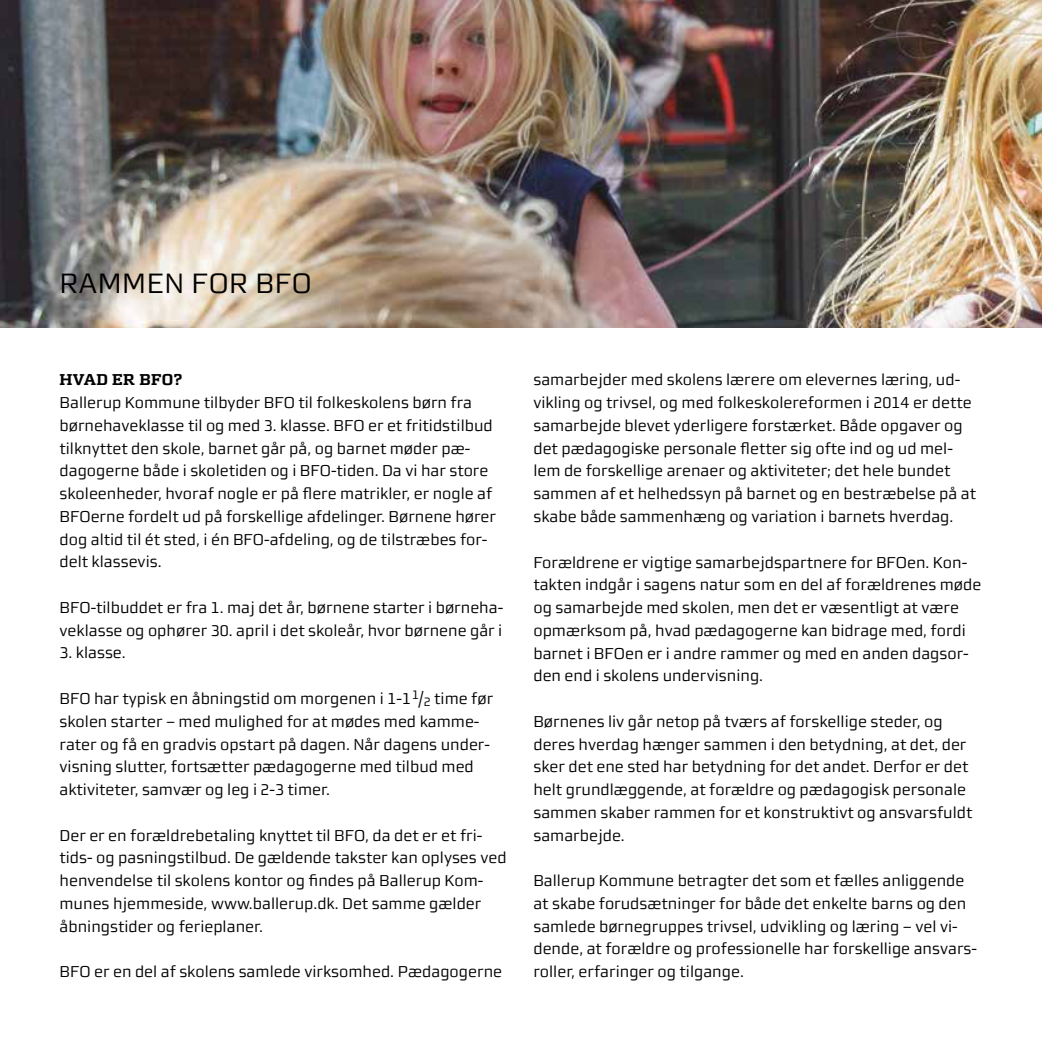
<style>
.page{position:relative;width:1042px;height:1042px;background:#fff}
.page>*{position:absolute;margin:0;border:0;box-sizing:border-box;transform-origin:0 0}
.t1{font:28px "Morgan Sans";letter-spacing:.02em;color:#000}
.t2{font:15.75px/22.8px "Morgan Sans";color:#000}
.t3{font:700 15.75px "Morgan Avec";letter-spacing:.02em;color:#000}
.s1{font-size:17.5px}
</style>
<div class="page">
<img style="left:0;top:0;width:1042px;height:328px">
<h1 class="t1" style="left:60px;top:267px;width:254px">RAMMEN FOR BFO</h1>
<p class="t3" style="left:60px;top:370px;width:124px">HVAD ER BFO?</p>
<p class="t2" style="left:60px;top:391px;width:438px">Ballerup Kommune tilbyder BFO til folkeskolens børn fra børnehaveklasse til og med 3. klasse. BFO er et fritidstilbud tilknyttet den skole, barnet går på, og barnet møder pæ&shy;dagogerne både i skoletiden og i BFO-tiden. Da vi har store skoleenheder, hvoraf nogle er på flere matrikler, er nogle af BFOerne fordelt ud på forskellige afdelinger. Børnene hører dog altid til ét sted, i én BFO-afdeling, og de tilstræbes for&shy;delt klassevis.</p>
<p class="t2" style="left:60px;top:596px;width:445px">BFO-tilbuddet er fra 1. maj det år, børnene starter i børneha&shy;veklasse og ophører 30. april i det skoleår, hvor børnene går i</p>
<p class="t2" style="left:60px;top:641px;width:68px">3. klasse.</p>
<p class="t2" style="left:60px;top:687px;width:435px">BFO har typisk en åbningstid om morgenen i 1-1<sup>1</sup><span class="s1">/</span><sub>2</sub> time før skolen starter – med mulighed for at mødes med kamme&shy;rater og få en gradvis opstart på dagen. Når dagens under&shy;visning slutter, fortsætter pædagogerne med tilbud med aktiviteter, samvær og leg i 2-3 timer.</p>
<p class="t2" style="left:60px;top:823px;width:448px">Der er en forældrebetaling knyttet til BFO, da det er et fri&shy;tids- og pasningstilbud. De gældende takster kan oplyses ved henvendelse til skolens kontor og findes på Ballerup Kom&shy;munes hjemmeside, www.ballerup.dk. Det samme gælder åbningstider og ferieplaner.</p>
<p class="t2" style="left:60px;top:960px;width:444px">BFO er en del af skolens samlede virksomhed. Pædagogerne</p>
<p class="t2" style="left:533px;top:368px;width:444px">samarbejder med skolens lærere om elevernes læring, ud&shy;vikling og trivsel, og med folkeskolereformen i 2014 er dette samarbejde blevet yderligere forstærket. Både opgaver og det pædagogiske personale fletter sig ofte ind og ud mel&shy;lem de forskellige arenaer og aktiviteter; det hele bundet sammen af et helhedssyn på barnet og en bestræbelse på at skabe både sammenhæng og variation i barnets hverdag.</p>
<p class="t2" style="left:533px;top:550px;width:449px">Forældrene er vigtige samarbejdspartnere for BFOen. Kon&shy;takten indgår i sagens natur som en del af forældrenes møde og samarbejde med skolen, men det er væsentligt at være opmærksom på, hvad pædagogerne kan bidrage med, fordi barnet i BFOen er i andre rammer og med en anden dagsor&shy;den end i skolens undervisning.</p>
<p class="t2" style="left:533px;top:710px;width:440px">Børnenes liv går netop på tværs af forskellige steder, og deres hverdag hænger sammen i den betydning, at det, der sker det ene sted har betydning for det andet. Derfor er det helt grundlæggende, at forældre og pædagogisk personale sammen skaber rammen for et konstruktivt og ansvarsfuldt samarbejde.</p>
<p class="t2" style="left:533px;top:869px;width:445px">Ballerup Kommune betragter det som et fælles anliggende at skabe forudsætninger for både det enkelte barns og den samlede børnegruppes trivsel, udvikling og læring – vel vi&shy;dende, at forældre og professionelle har forskellige ansvars&shy;roller, erfaringer og tilgange.</p>
</div>
